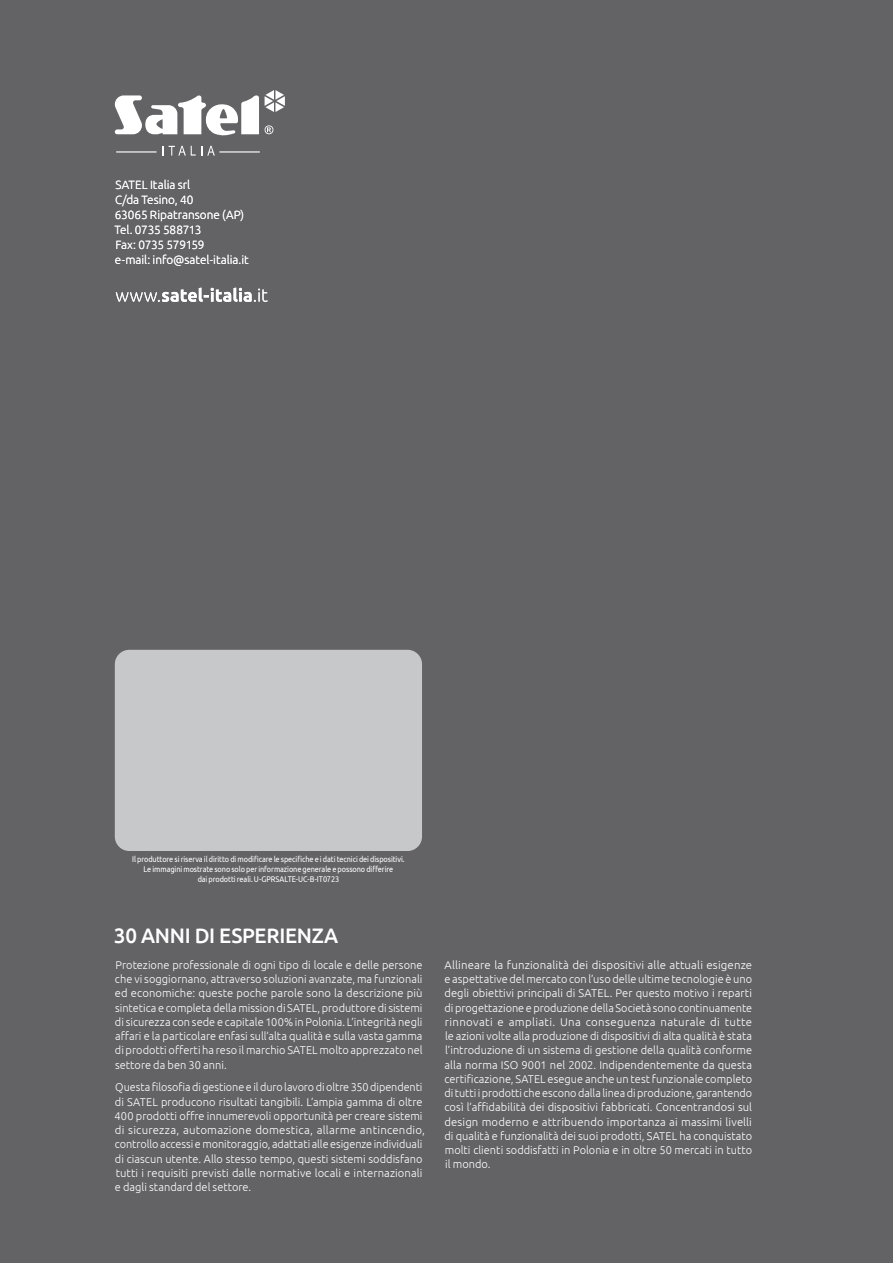
<style>
.page{position:relative;width:893px;height:1263px;background:#636366}
.page>*{position:absolute;margin:0;border:0;box-sizing:border-box;transform-origin:0 0}
.t1{font:500 21px "Ubuntu";letter-spacing:-.015em;color:#fff}
.t2{font:300 12px/15px "Ubuntu";color:#fff}
.t3{font:300 11.25px/14.2px "Ubuntu";letter-spacing:.005em;color:#fff;text-align:justify}
.t4{font:8.25px/9.9px "Ubuntu";letter-spacing:-.015em;color:#fff;text-align:center;scale:.89 1}
</style>
<div class="page">
<div style="left:115px;top:650px;width:307px;height:201px;background:#c7c8ca;border-radius:14px"></div>
<svg style="left:116px;top:146px;width:144px;height:10px"></svg>
<svg style="left:115px;top:95px;width:144px;height:41px"></svg>
<svg style="left:265px;top:90px;width:20px;height:22px"></svg>
<svg style="left:265px;top:125px;width:8px;height:9px"></svg>
<svg style="left:116px;top:288px;width:152px;height:14px"></svg>
<p class="t2" style="left:114px;top:177px;width:136px">SATEL Italia srl<br>C/da Tesino, 40<br>63065 Ripatransone (AP)<br>Tel. 0735 588713<br>Fax: 0735 579159<br>e-mail: info@satel-italia.it</p>
<p class="t4" style="left:132px;top:853px;width:308px">Il produttore si riserva il diritto di modificare le specifiche e i dati tecnici dei dispositivi.<br>Le immagini mostrate sono solo per informazione generale e possono differire<br>dai prodotti reali. U-GPRSALTE-UC-B-IT0723</p>
<h1 class="t1" style="left:114px;top:922px;width:226px">30 ANNI DI ESPERIENZA</h1>
<p class="t3" style="left:115px;top:957px;width:309px">Protezione professionale di ogni tipo di locale e delle persone che vi soggiornano, attraverso soluzioni avanzate, ma funzionali ed economiche: queste poche parole sono la descrizione più sintetica e completa della mission di SATEL, produttore di sistemi di sicurezza con sede e capitale 100% in Polonia. L’integrità negli affari e la particolare enfasi sull’alta qualità e sulla vasta gamma di prodotti offerti ha reso il marchio SATEL molto apprezzato nel settore da ben 30 anni.</p>
<p class="t3" style="left:115px;top:1080px;width:312px;text-align:left">Questa filosofia di gestione e il duro lavoro di oltre 350 dipendenti di SATEL producono risultati tangibili. L’ampia gamma di oltre 400 prodotti offre innumerevoli opportunità per creare sistemi di sicurezza, automazione domestica, allarme antincendio, controllo accessi e monitoraggio, adattati alle esigenze individuali di ciascun utente. Allo stesso tempo, questi sistemi soddisfano tutti i requisiti previsti dalle normative locali e internazionali e dagli standard del settore.</p>
<p class="t3" style="left:444px;top:957px;width:309px">Allineare la funzionalità dei dispositivi alle attuali esigenze e aspettative del mercato con l’uso delle ultime tecnologie è uno degli obiettivi principali di SATEL. Per questo motivo i reparti di progettazione e produzione della Società sono continuamente rinnovati e ampliati. Una conseguenza naturale di tutte le azioni volte alla produzione di dispositivi di alta qualità è stata l’introduzione di un sistema di gestione della qualità conforme alla norma ISO 9001 nel 2002. Indipendentemente da questa certificazione, SATEL esegue anche un test funzionale completo di tutti i prodotti che escono dalla linea di produzione, garantendo così l’affidabilità dei dispositivi fabbricati. Concentrandosi sul design moderno e attribuendo importanza ai massimi livelli di qualità e funzionalità dei suoi prodotti, SATEL ha conquistato molti clienti soddisfatti in Polonia e in oltre 50 mercati in tutto il mondo.</p>
</div>
